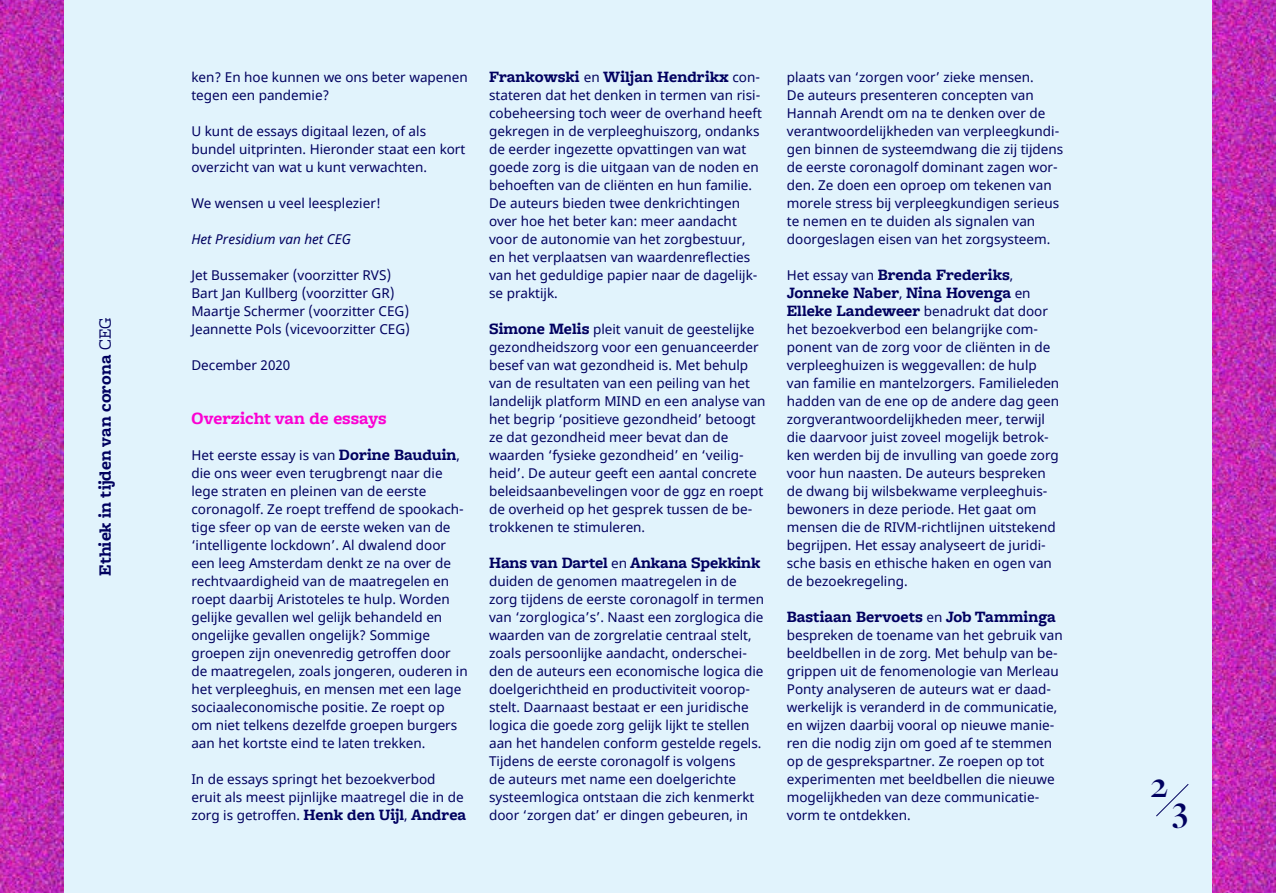
<style>
.page{position:relative;width:1276px;height:893px;background:#fff}
.page>*{position:absolute;margin:0;border:0;box-sizing:border-box;transform-origin:0 0}
.t1{font:700 36px "Freight Big Pro";color:#00005f}
.t2{font:700 18px "Freight Macro Pro";color:#00005f}
.t3{font:700 18px "Freight Macro Pro";color:#fb01d2}
.t4{font:700 16.5px/18px "Freight Macro Pro";color:#00005f}
.t5{font:13.5px/18px "Noto Sans";color:#00005f}
.t6{font:italic 13.5px "Noto Sans";color:#00005f}
.s1{font-weight:400}
.s2{font-family:"Freight Macro Pro";font-weight:700;font-size:16.5px}
.s3{font-family:"Noto Sans";font-weight:400;font-size:13.5px}
</style>
<div class="page">
<div style="left:64px;top:0;width:1148px;height:893px;background:#e1f3fc"></div>
<svg style="left:1155px;top:783px;width:34px;height:34px"></svg>
<img style="left:0;top:0;width:64px;height:893px">
<img style="left:1212px;top:0;width:64px;height:893px">
<h2 class="t2" style="left:93px;top:576px;width:260px;rotate:-90deg">Ethiek in tijden van corona <span class="s1">CEG</span></h2>
<p class="t5" style="left:191px;top:68px;width:278px">ken? En hoe kunnen we ons beter wapenen tegen een pandemie?</p>
<p class="t5" style="left:191px;top:122px;width:275px">U kunt de essays digitaal lezen, of als bundel uitprinten. Hieronder staat een kort overzicht van wat u kunt verwachten.</p>
<p class="t5" style="left:191px;top:194px;width:191px">We wensen u veel leesplezier!</p>
<p class="t6" style="left:191px;top:229px;width:161px">Het Presidium van het CEG</p>
<p class="t5" style="left:191px;top:266px;width:220px">Jet Bussemaker (voorzitter RVS)<br>Bart Jan Kullberg (voorzitter GR)<br>Maartje Schermer (voorzitter CEG)<br>Jeannette Pols (vicevoorzitter CEG)</p>
<p class="t5" style="left:191px;top:356px;width:100px">December 2020</p>
<h2 class="t3" style="left:191px;top:405px;width:197px">Overzicht van de essays</h2>
<p class="t5" style="left:191px;top:446px;width:278px">Het eerste essay is van <span class="s2">Dorine Bauduin</span>, die ons weer even terugbrengt naar die lege straten en pleinen van de eerste coronagolf. Ze roept treffend de spookach&shy;tige sfeer op van de eerste weken van de ‘intelligente lockdown’. Al dwalend door een leeg Amsterdam denkt ze na over de rechtvaardigheid van de maatregelen en roept daarbij Aristoteles te hulp. Worden gelijke gevallen wel gelijk behandeld en ongelijke gevallen ongelijk? Sommige groepen zijn onevenredig getroffen door de maatregelen, zoals jongeren, ouderen in het verpleeghuis, en mensen met een lage sociaaleconomische positie. Ze roept op om niet telkens dezelfde groepen burgers aan het kortste eind te laten trekken.</p>
<p class="t5" style="left:191px;top:770px;width:276px">In de essays springt het bezoekverbod eruit als meest pijnlijke maatregel die in de zorg is getroffen. <span class="s2">Henk den Uijl</span>, <span class="s2">Andrea</span></p>
<p class="t4" style="left:489px;top:67px;width:272px">Frankowski <span class="s3">en</span> Wiljan Hendrikx <span class="s3">con-</span></p>
<p class="t5" style="left:489px;top:86px;width:274px">stateren dat het denken in termen van risi&shy;cobeheersing toch weer de overhand heeft gekregen in de verpleeghuiszorg, ondanks de eerder ingezette opvattingen van wat goede zorg is die uitgaan van de noden en behoeften van de cliënten en hun familie.<br>De auteurs bieden twee denkrichtingen over hoe het beter kan: meer aandacht voor de autonomie van het zorgbestuur, en het verplaatsen van waardenreflecties van het geduldige papier naar de dagelijk&shy;se praktijk.</p>
<p class="t5" style="left:489px;top:320px;width:278px"><span class="s2">Simone Melis</span> pleit vanuit de geestelijke gezondheidszorg voor een genuanceerder besef van wat gezondheid is. Met behulp van de resultaten van een peiling van het landelijk platform MIND en een analyse van het begrip ‘positieve gezondheid’ betoogt ze dat gezondheid meer bevat dan de waarden ‘fysieke gezondheid’ en ‘veilig&shy;heid’. De auteur geeft een aantal concrete beleidsaanbevelingen voor de ggz en roept de overheid op het gesprek tussen de be&shy;trokkenen te stimuleren.</p>
<p class="t4" style="left:489px;top:553px;width:273px">Hans van Dartel <span class="s3">en</span> Ankana Spekkink</p>
<p class="t5" style="left:489px;top:572px;width:276px">duiden de genomen maatregelen in de zorg tijdens de eerste coronagolf in termen van ‘zorglogica’s’. Naast een zorglogica die waarden van de zorgrelatie centraal stelt, zoals persoonlijke aandacht, onderschei&shy;den de auteurs een economische logica die doelgerichtheid en productiviteit voorop&shy;stelt. Daarnaast bestaat er een juridische logica die goede zorg gelijk lijkt te stellen aan het handelen conform gestelde regels.<br>Tijdens de eerste coronagolf is volgens<br>de auteurs met name een doelgerichte systeemlogica ontstaan die zich kenmerkt door ‘zorgen dat’ er dingen gebeuren, in</p>
<p class="t5" style="left:787px;top:68px;width:278px">plaats van ‘zorgen voor’ zieke mensen.<br>De auteurs presenteren concepten van Hannah Arendt om na te denken over de verantwoordelijkheden van verpleegkundi&shy;gen binnen de systeemdwang die zij tijdens de eerste coronagolf dominant zagen wor&shy;den. Ze doen een oproep om tekenen van morele stress bij verpleegkundigen serieus te nemen en te duiden als signalen van doorgeslagen eisen van het zorgsysteem.</p>
<p class="t4" style="left:787px;top:265px;width:245px"><span class="s3">Het essay van</span> Brenda Frederiks<span class="s3">,<br></span>Jonneke Naber<span class="s3">,</span> Nina Hovenga <span class="s3">en</span></p>
<p class="t5" style="left:787px;top:302px;width:274px"><span class="s2">Elleke Landeweer</span> benadrukt dat door het bezoekverbod een belangrijke com&shy;ponent van de zorg voor de cliënten in de verpleeghuizen is weggevallen: de hulp van familie en mantelzorgers. Familieleden hadden van de ene op de andere dag geen zorgverantwoordelijkheden meer, terwijl die daarvoor juist zoveel mogelijk betrok&shy;ken werden bij de invulling van goede zorg voor hun naasten. De auteurs bespreken de dwang bij wilsbekwame verpleeghuis&shy;bewoners in deze periode. Het gaat om mensen die de RIVM-richtlijnen uitstekend begrijpen. Het essay analyseert de juridi&shy;sche basis en ethische haken en ogen van de bezoekregeling.</p>
<p class="t4" style="left:787px;top:607px;width:270px">Bastiaan Bervoets <span class="s3">en</span> Job Tamminga</p>
<p class="t5" style="left:787px;top:626px;width:277px">bespreken de toename van het gebruik van beeldbellen in de zorg. Met behulp van be&shy;grippen uit de fenomenologie van Merleau Ponty analyseren de auteurs wat er daad&shy;werkelijk is veranderd in de communicatie, en wijzen daarbij vooral op nieuwe manie&shy;ren die nodig zijn om goed af te stemmen op de gesprekspartner. Ze roepen op tot experimenten met beeldbellen die nieuwe mogelijkheden van deze communicatie&shy;vorm te ontdekken.</p>
<h1 class="t1" style="left:1150px;top:762px;width:18px">2</h1>
<h1 class="t1" style="left:1172px;top:786px;width:17px">3</h1>
</div>
